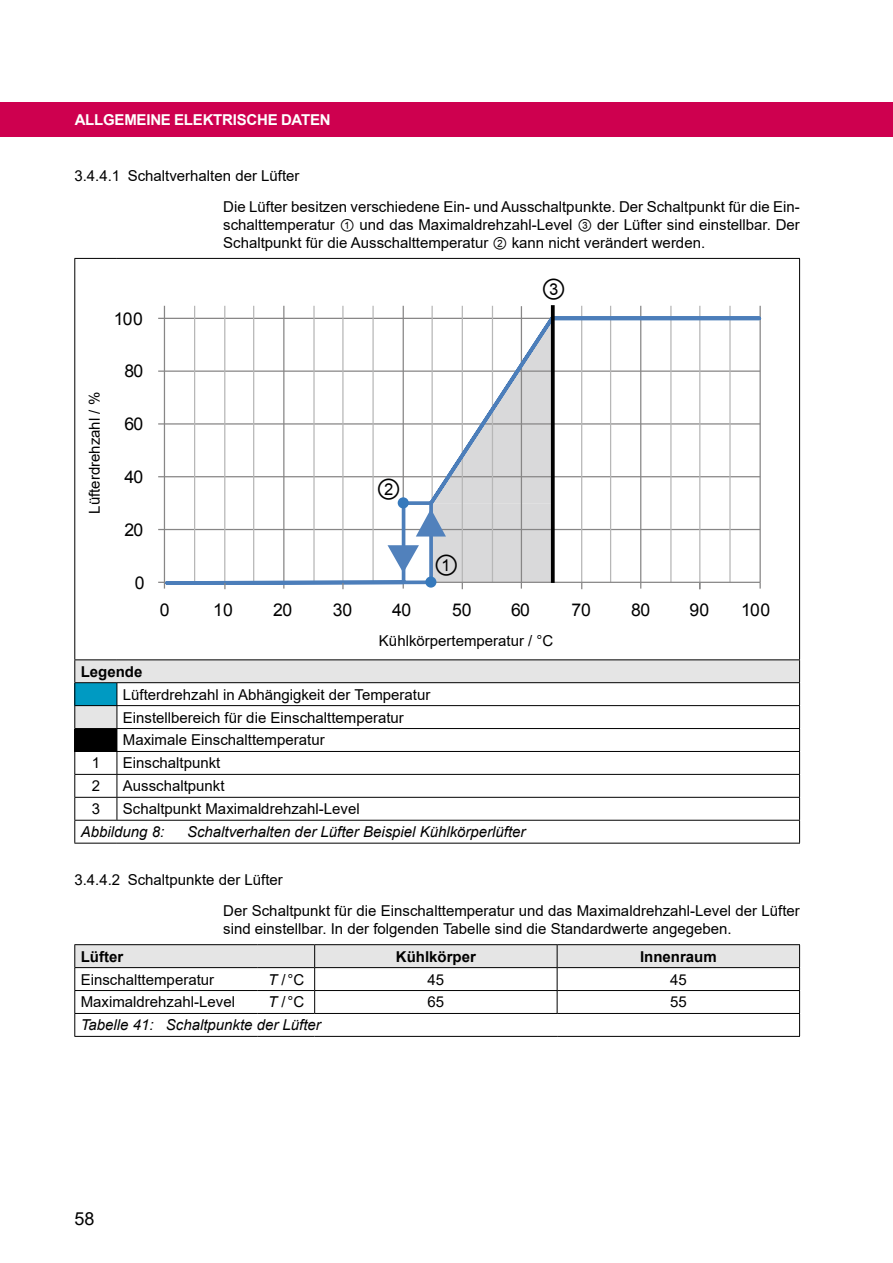
<style>
.page{position:relative;width:893px;height:1263px;background:#fff}
.page>*{position:absolute;margin:0;border:0;box-sizing:border-box;transform-origin:0 0}
.t1{font:25.2px "Arial Unicode MS";color:#000}
.t2{font:25.2px "Arial Unicode MS";color:#010101}
.t3{font:18px "Arial";color:#000}
.t4{font:17.55px "Arial";letter-spacing:-.035em;color:#010101}
.t5{font:15px/30.8px "Arial";color:#000}
.t6{font:italic 15px "Arial";color:#000}
.t7{font:700 15px "Arial";color:#000}
.t8{font:700 15px "Arial";color:#fff}
.s1{font-family:"Arial Unicode MS"}
.s2{font-style:italic}
</style>
<div class="page">
<div style="left:0;top:102px;width:893px;height:34px;background:#ce004f"></div>
<svg style="left:75px;top:660px;width:724px;height:68px"></svg>
<div style="left:75px;top:683px;width:42px;height:23px;background:#009ac2"></div>
<div style="left:75px;top:728px;width:42px;height:23px;background:#000"></div>
<hr style="left:74px;top:258px;width:43px;height:1px;background:#000">
<hr style="left:74px;top:259px;width:1px;height:400px;background:#000">
<hr style="left:117px;top:258px;width:683px;height:1px;background:#000">
<hr style="left:799px;top:259px;width:1px;height:400px;background:#000">
<hr style="left:74px;top:659px;width:43px;height:1px;background:#000">
<hr style="left:117px;top:659px;width:683px;height:1px;background:#000">
<hr style="left:74px;top:682px;width:43px;height:1px;background:#000">
<hr style="left:117px;top:682px;width:683px;height:1px;background:#000">
<hr style="left:74px;top:705px;width:43px;height:1px;background:#000">
<hr style="left:117px;top:705px;width:683px;height:1px;background:#000">
<hr style="left:117px;top:728px;width:683px;height:1px;background:#000">
<hr style="left:74px;top:751px;width:43px;height:1px;background:#000">
<hr style="left:117px;top:751px;width:683px;height:1px;background:#000">
<hr style="left:74px;top:774px;width:43px;height:1px;background:#000">
<hr style="left:117px;top:774px;width:683px;height:1px;background:#000">
<hr style="left:74px;top:797px;width:43px;height:1px;background:#000">
<hr style="left:117px;top:797px;width:683px;height:1px;background:#000">
<svg style="left:117px;top:683px;width:1px;height:137px"></svg>
<hr style="left:74px;top:820px;width:43px;height:1px;background:#000">
<svg style="left:74px;top:660px;width:1px;height:183px"></svg>
<hr style="left:117px;top:820px;width:683px;height:1px;background:#000">
<svg style="left:799px;top:660px;width:1px;height:183px"></svg>
<hr style="left:74px;top:843px;width:43px;height:1px;background:#000">
<hr style="left:117px;top:843px;width:683px;height:1px;background:#000">
<hr style="left:194px;top:306px;width:1px;height:276px;background:#b7b7b7">
<hr style="left:224px;top:306px;width:1px;height:276px;background:#b7b7b7">
<hr style="left:253px;top:306px;width:1px;height:276px;background:#b7b7b7">
<hr style="left:313px;top:306px;width:2px;height:276px;background:#b7b7b7">
<hr style="left:342px;top:306px;width:2px;height:276px;background:#b7b7b7">
<hr style="left:372px;top:306px;width:2px;height:276px;background:#b7b7b7">
<hr style="left:431px;top:306px;width:2px;height:276px;background:#b7b7b7">
<hr style="left:462px;top:306px;width:1px;height:276px;background:#b7b7b7">
<hr style="left:492px;top:306px;width:1px;height:276px;background:#b7b7b7">
<hr style="left:581px;top:306px;width:1px;height:276px;background:#b7b7b7">
<hr style="left:610px;top:306px;width:1px;height:276px;background:#b7b7b7">
<hr style="left:670px;top:306px;width:2px;height:276px;background:#b7b7b7">
<hr style="left:699px;top:306px;width:1px;height:276px;background:#b7b7b7">
<hr style="left:729px;top:306px;width:2px;height:276px;background:#b7b7b7">
<hr style="left:283px;top:306px;width:1px;height:276px;background:#878686">
<hr style="left:403px;top:306px;width:1px;height:276px;background:#878686">
<hr style="left:521px;top:306px;width:1px;height:276px;background:#878686">
<hr style="left:640px;top:306px;width:1px;height:276px;background:#878686">
<hr style="left:759px;top:306px;width:2px;height:276px;background:#878686">
<hr style="left:164px;top:306px;width:1px;height:276px;background:#878686">
<svg style="left:163px;top:315px;width:599px;height:272px"></svg>
<svg style="left:551px;top:305px;width:4px;height:277px"></svg>
<svg style="left:388px;top:545px;width:31px;height:28px"></svg>
<svg style="left:416px;top:316px;width:137px;height:220px"></svg>
<svg style="left:342px;top:583px;width:2px;height:6px"></svg>
<svg style="left:224px;top:583px;width:2px;height:6px"></svg>
<div style="left:425px;top:576px;width:11px;height:12px;background:#3679bc;border-radius:50%"></div>
<div style="left:398px;top:497px;width:11px;height:11px;background:#3679bc;border-radius:50%"></div>
<hr style="left:74px;top:944px;width:184px;height:1px;background:#000">
<hr style="left:258px;top:944px;width:57px;height:1px;background:#000">
<hr style="left:315px;top:944px;width:242px;height:1px;background:#000">
<hr style="left:557px;top:944px;width:243px;height:1px;background:#000">
<svg style="left:74px;top:945px;width:726px;height:91px"></svg>
<hr style="left:74px;top:1036px;width:184px;height:1px;background:#000">
<hr style="left:258px;top:1036px;width:57px;height:1px;background:#000">
<hr style="left:315px;top:1036px;width:242px;height:1px;background:#000">
<hr style="left:557px;top:1036px;width:243px;height:1px;background:#000">
<p class="t8" style="left:75px;top:110px;width:21px">Allgemeine</p>
<p class="t8" style="left:174px;top:110px;width:11px">elekt</p>
<p class="t8" style="left:222px;top:110px;width:21px">rische</p>
<p class="t8" style="left:281px;top:110px;width:22px">Daten</p>
<p class="t5" style="left:223px;top:160px;width:578px;text-indent:-149px">3.4.4.1 Schaltverhalten der Lüfter<br>Die Lüfter besitzen verschiedene Ein- und Ausschaltpunkte. Der Schaltpunkt für die Ein-</p>
<p class="t5" style="left:223px;top:215px;width:578px;line-height:18px">schalttemperatur <span class="s1">①</span> und das Maximaldrehzahl-Level <span class="s1">③</span> der Lüfter sind einstellbar. Der<br>Schaltpunkt für die Ausschalttemperatur <span class="s1">②</span> kann nicht verändert werden.</p>
<p class="t4" style="left:114px;top:307px;width:31px">100</p>
<p class="t5" style="left:79px;top:514px;width:123px;rotate:-90deg">Lüfterdrehzahl / %</p>
<p class="t4" style="left:124px;top:360px;width:20px">80</p>
<p class="t4" style="left:124px;top:413px;width:20px">60</p>
<p class="t4" style="left:124px;top:465px;width:20px">40</p>
<p class="t4" style="left:124px;top:518px;width:20px">20</p>
<p class="t4" style="left:135px;top:571px;width:11px">0</p>
<h1 class="t1" style="left:376px;top:470px;width:27px">②</h1>
<h1 class="t2" style="left:434px;top:546px;width:27px">①</h1>
<h1 class="t1" style="left:541px;top:270px;width:27px">③</h1>
<p class="t4" style="left:160px;top:598px;width:11px">0</p>
<p class="t4" style="left:213px;top:598px;width:21px">10</p>
<p class="t4" style="left:273px;top:598px;width:20px">20</p>
<p class="t4" style="left:333px;top:598px;width:21px">30</p>
<p class="t4" style="left:392px;top:598px;width:20px">40</p>
<p class="t4" style="left:452px;top:598px;width:21px">50</p>
<p class="t4" style="left:511px;top:598px;width:20px">60</p>
<p class="t4" style="left:571px;top:598px;width:21px">70</p>
<p class="t4" style="left:631px;top:598px;width:20px">80</p>
<p class="t4" style="left:690px;top:598px;width:21px">90</p>
<p class="t4" style="left:741px;top:598px;width:31px">100</p>
<p class="t5" style="left:379px;top:626px;width:176px">Kühlkörpertemperatur / °C</p>
<p class="t7" style="left:81px;top:661px;width:63px">Legende</p>
<p class="t5" style="left:123px;top:683px;width:309px;line-height:23px">Lüfterdrehzahl in Abhängigkeit der Temperatur<br>Einstellbereich für die Einschalttemperatur<br>Maximale Einschalttemperatur</p>
<p class="t5" style="left:92px;top:748px;width:10px">1</p>
<p class="t5" style="left:123px;top:748px;width:99px">Einschaltpunkt</p>
<p class="t5" style="left:92px;top:770px;width:10px">2</p>
<p class="t5" style="left:123px;top:770px;width:103px">Ausschaltpunkt</p>
<p class="t5" style="left:92px;top:793px;width:10px">3</p>
<p class="t5" style="left:123px;top:793px;width:238px">Schaltpunkt Maximaldrehzahl-Level</p>
<p class="t6" style="left:81px;top:822px;width:85px">Abbildung 8:</p>
<p class="t6" style="left:187px;top:822px;width:340px">Schaltverhalten der Lüfter Beispiel Kühlkörperlüfter</p>
<p class="t5" style="left:223px;top:864px;width:578px;text-indent:-149px">3.4.4.2 Schaltpunkte der Lüfter<br>Der Schaltpunkt für die Einschalttemperatur und das Maximaldrehzahl-Level der Lüfter</p>
<p class="t5" style="left:223px;top:913px;width:510px">sind einstellbar. In der folgenden Tabelle sind die Standardwerte angegeben.</p>
<p class="t7" style="left:81px;top:946px;width:44px">Lüfter</p>
<p class="t7" style="left:396px;top:946px;width:82px">Kühlkörper</p>
<p class="t7" style="left:640px;top:946px;width:78px">Innenraum</p>
<p class="t5" style="left:81px;top:964px;width:135px">Einschalttemperatur</p>
<p class="t5" style="left:268px;top:964px;width:38px"><span class="s2">T</span> /°C</p>
<p class="t5" style="left:428px;top:964px;width:18px">45</p>
<p class="t5" style="left:670px;top:964px;width:18px">45</p>
<p class="t5" style="left:81px;top:987px;width:156px">Maximaldrehzahl-Level</p>
<p class="t5" style="left:268px;top:987px;width:38px"><span class="s2">T</span> /°C</p>
<p class="t5" style="left:428px;top:987px;width:18px">65</p>
<p class="t5" style="left:670px;top:987px;width:18px">55</p>
<p class="t6" style="left:81px;top:1015px;width:242px">Tabelle 41: Schaltpunkte der Lüfter</p>
<p class="t3" style="left:74px;top:1206px;width:22px">58</p>
</div>
